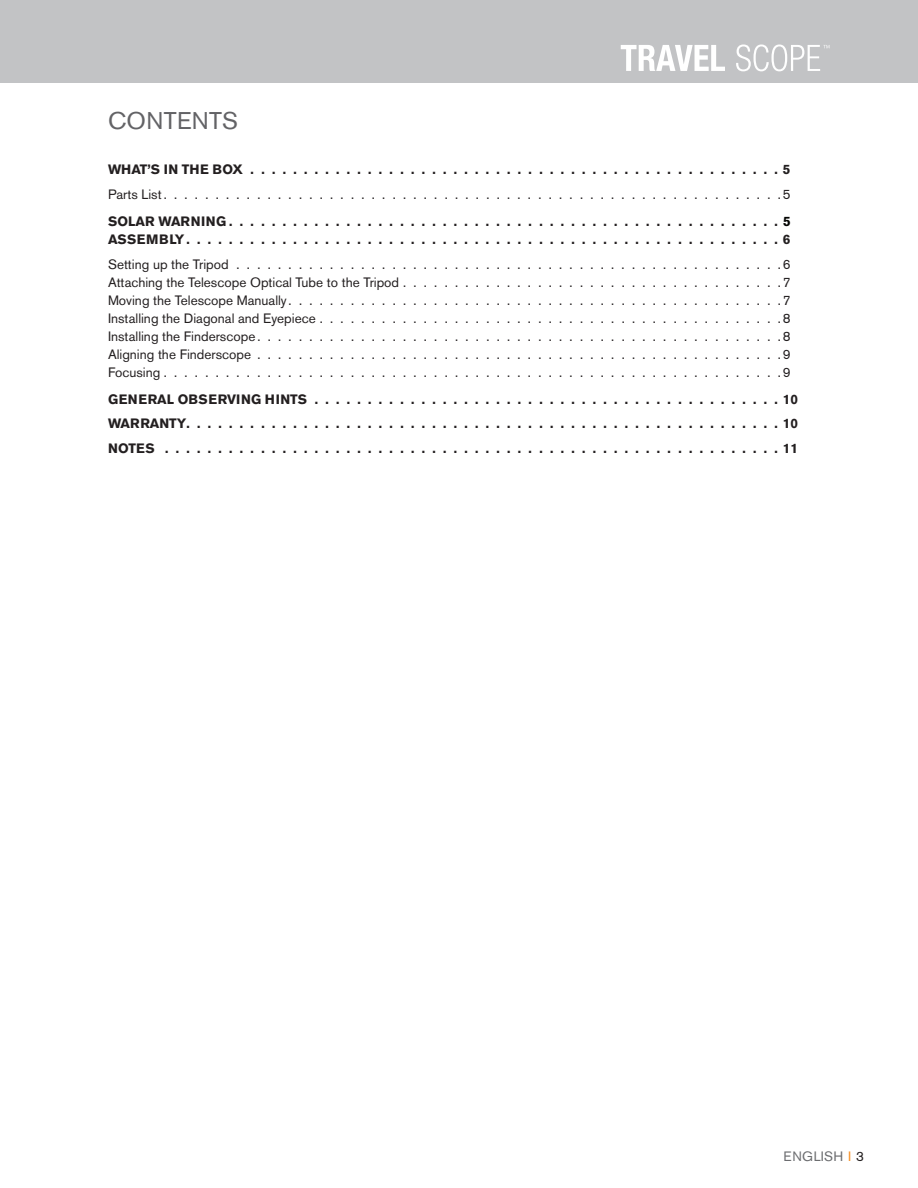
<style>
.page{position:relative;width:918px;height:1188px;background:#fff}
.page>*{position:absolute;margin:0;border:0;box-sizing:border-box;transform-origin:0 0}
.t1{font:24px "Akzidenz Grotesk BE";letter-spacing:.015em;color:#636366}
.t2{font:13.5px/18px "Akzidenz Grotesk BE";color:#231f20}
.t3{font:700 13.5px/24.8px "Akzidenz Grotesk BE";color:#231f20;text-align:justify}
.t4{font:700 13.5px "Akzidenz Grotesk BE";letter-spacing:.04em;color:#231f20}
.t5{font:13.5px "Akzidenz Grotesk BE";letter-spacing:.02em;color:#6c6d70}
.s1{font-weight:700}
.s2{font-weight:700;color:#040503}
.s3{color:#f68e21}
.s4{color:#231f20}
</style>
<div class="page">
<div style="left:0;top:0;width:918px;height:82px;background:#c2c3c5"></div>
<svg style="left:621px;top:44px;width:209px;height:27px"></svg>
<h1 class="t1" style="left:108px;top:107px;width:132px">CONTENTS</h1>
<p class="t3" style="left:108px;top:157px;width:684px">WHAT’S IN THE BOX . . . . . . . . . . . . . . . . . . . . . . . . . . . . . . . . . . . . . . . . . . . . . . . . . . 5</p>
<p class="t2" style="left:108px;top:181px;width:684px;line-height:27px">Parts List . . . . . . . . . . . . . . . . . . . . . . . . . . . . . . . . . . . . . . . . . . . . . . . . . . . . . . . . . . . . 5<br><span class="s1">SOLAR WARNING . . . . . . . . . . . . . . . . . . . . . . . . . . . . . . . . . . . . . . . . . . . . . . . . . . . .</span> <span class="s2">5</span></p>
<p class="t4" style="left:108px;top:231px;width:684px">ASSEMBLY. . . . . . . . . . . . . . . . . . . . . . . . . . . . . . . . . . . . . . . . . . . . . . . . . . . . . . . . 6</p>
<p class="t2" style="left:108px;top:255px;width:684px;text-align:justify">Setting up the Tripod . . . . . . . . . . . . . . . . . . . . . . . . . . . . . . . . . . . . . . . . . . . . . . . . . . . . . 6<br>Attaching the Telescope Optical Tube to the Tripod . . . . . . . . . . . . . . . . . . . . . . . . . . . . . . . . . . . . . 7<br>Moving the Telescope Manually. . . . . . . . . . . . . . . . . . . . . . . . . . . . . . . . . . . . . . . . . . . . . . . . 7<br>Installing the Diagonal and Eyepiece . . . . . . . . . . . . . . . . . . . . . . . . . . . . . . . . . . . . . . . . . . . . . 8<br>Installing the Finderscope . . . . . . . . . . . . . . . . . . . . . . . . . . . . . . . . . . . . . . . . . . . . . . . . . . . 8<br>Aligning the Finderscope . . . . . . . . . . . . . . . . . . . . . . . . . . . . . . . . . . . . . . . . . . . . . . . . . . . 9<br>Focusing . . . . . . . . . . . . . . . . . . . . . . . . . . . . . . . . . . . . . . . . . . . . . . . . . . . . . . . . . . . . 9</p>
<p class="t3" style="left:108px;top:387px;width:692px">GENERAL OBSERVING HINTS . . . . . . . . . . . . . . . . . . . . . . . . . . . . . . . . . . . . . . . . . . . . 10<br>WARRANTY. . . . . . . . . . . . . . . . . . . . . . . . . . . . . . . . . . . . . . . . . . . . . . . . . . . . . . . . 10<br>NOTES . . . . . . . . . . . . . . . . . . . . . . . . . . . . . . . . . . . . . . . . . . . . . . . . . . . . . . . . . . 11</p>
<p class="t5" style="left:784px;top:1148px;width:82px">ENGLISH <span class="s3">I</span> <span class="s4">3</span></p>
</div>
